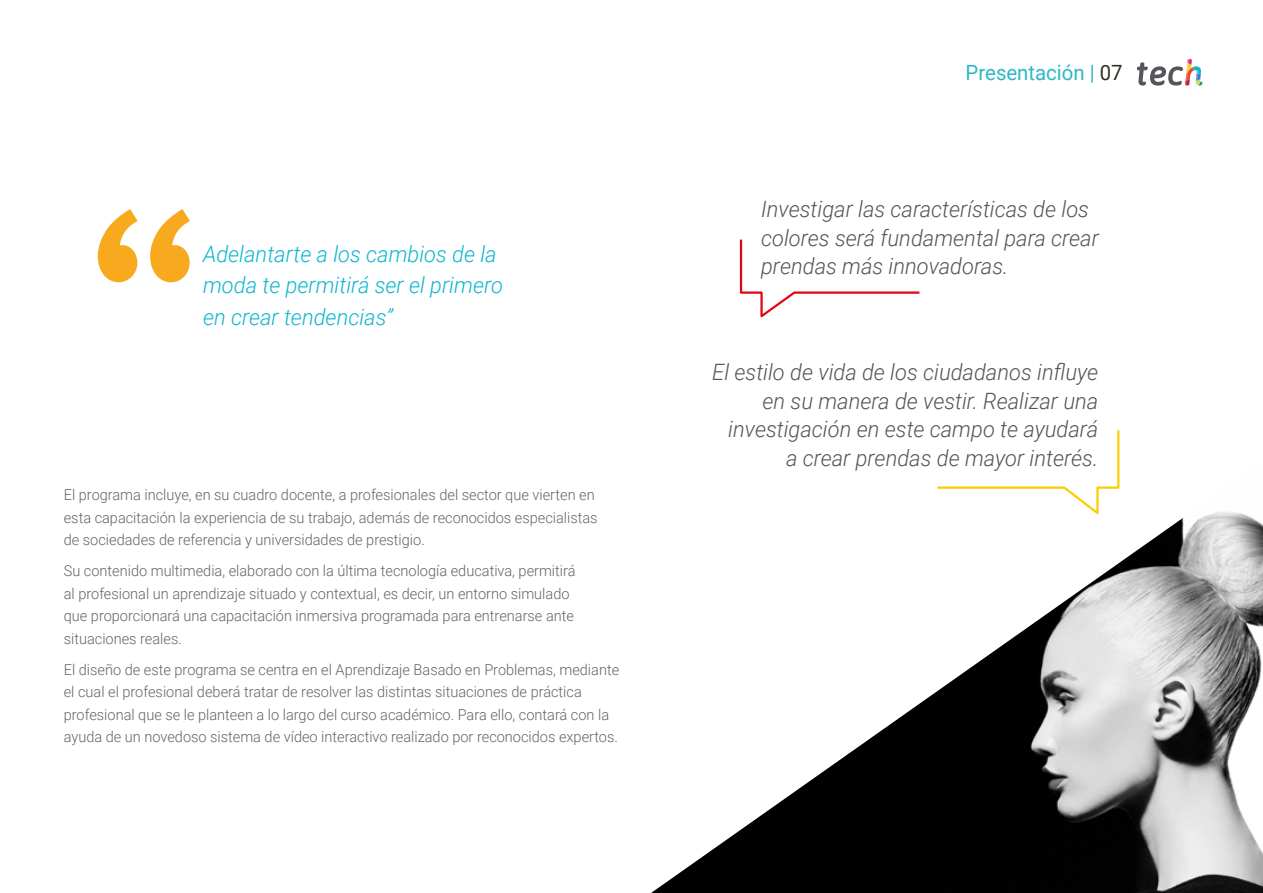
<style>
.page{position:relative;width:1263px;height:893px;background:#fff}
.page>*{position:absolute;margin:0;border:0;box-sizing:border-box;transform-origin:0 0}
.t1{font:italic 300 22.5px/28.5px "Roboto";color:#52555b;text-align:right}
.t2{font:italic 300 22.5px/31.5px "Roboto";color:#0fb6cf}
.t3{font:21px "Roboto";color:#2db8c5}
.t4{font:300 15px/22.5px "Roboto";color:#61646a}
.s1{color:#312e20}
</style>
<div class="page">
<svg style="left:98px;top:209px;width:92px;height:73px"></svg>
<svg style="left:1117px;top:430px;width:3px;height:31px"></svg>
<svg style="left:739px;top:239px;width:181px;height:79px"></svg>
<svg style="left:1137px;top:59px;width:65px;height:27px"></svg>
<img style="left:651px;top:461px;width:612px;height:432px">
<h1 class="t2" style="left:203px;top:237px;width:301px">Adelantarte a los cambios de la moda te permitirá ser el primero en crear tendencias”</h1>
<p class="t4" style="left:64px;top:483px;width:535px">El programa incluye, en su cuadro docente, a profesionales del sector que vierten en esta capacitación la experiencia de su trabajo, además de reconocidos especialistas de sociedades de referencia y universidades de prestigio.</p>
<p class="t4" style="left:64px;top:559px;width:513px">Su contenido multimedia, elaborado con la última tecnología educativa, permitirá al profesional un aprendizaje situado y contextual, es decir, un entorno simulado que proporcionará una capacitación inmersiva programada para entrenarse ante situaciones reales.</p>
<p class="t4" style="left:64px;top:658px;width:557px">El diseño de este programa se centra en el Aprendizaje Basado en Problemas, mediante el cual el profesional deberá tratar de resolver las distintas situaciones de práctica profesional que se le planteen a lo largo del curso académico. Para ello, contará con la ayuda de un novedoso sistema de vídeo interactivo realizado por reconocidos expertos.</p>
<h2 class="t3" style="left:966px;top:57px;width:159px">Presentación | <span class="s1">07</span></h2>
<h1 class="t1" style="left:761px;top:194px;width:339px;text-align:left">Investigar las características de los colores será fundamental para crear prendas más innovadoras.</h1>
<h1 class="t1" style="left:712px;top:357px;width:387px">El estilo de vida de los ciudadanos influye en su manera de vestir. Realizar una investigación en este campo te ayudará a crear prendas de mayor interés.</h1>
</div>
